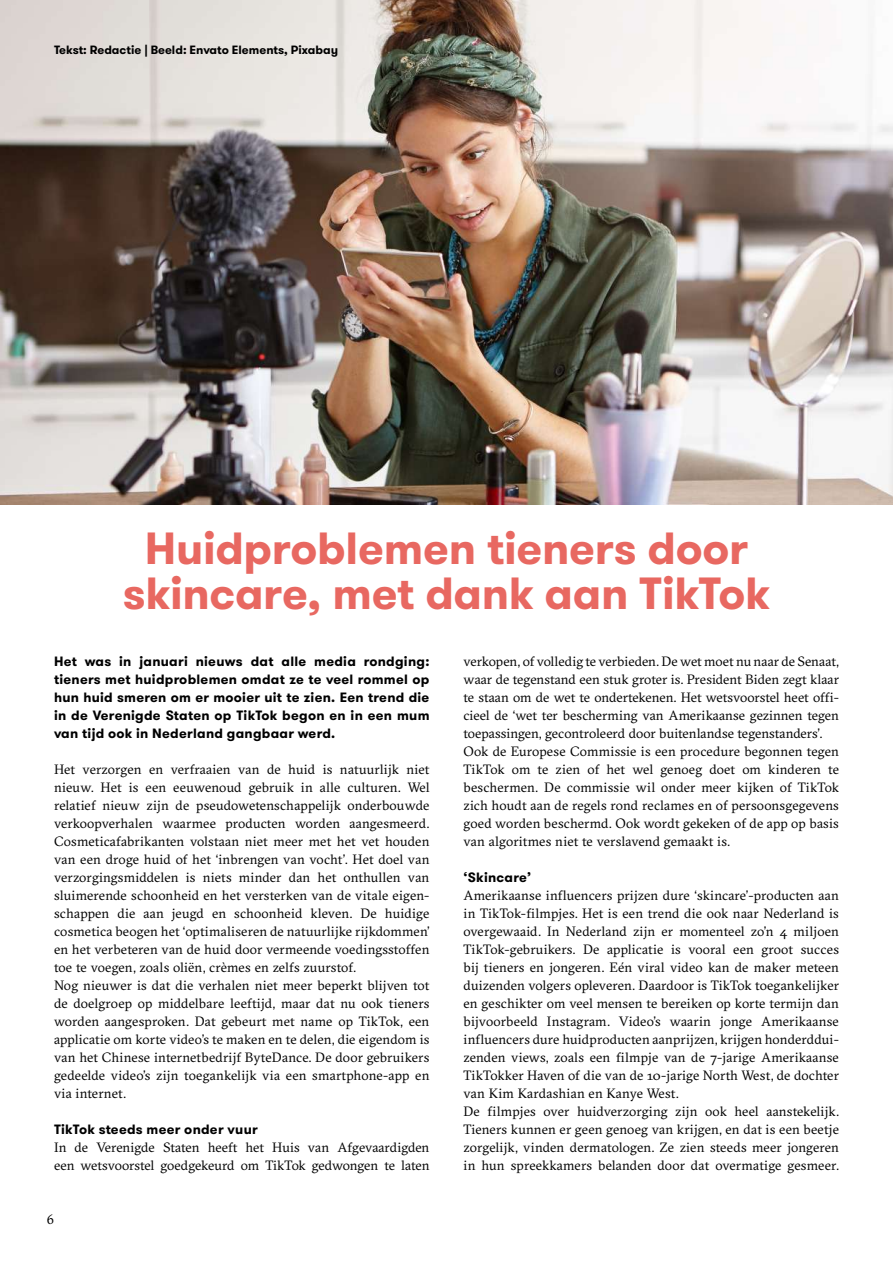
<style>
.page{position:relative;width:893px;height:1263px;background:#fff}
.page>*{position:absolute;margin:0;border:0;box-sizing:border-box;transform-origin:0 0}
.t1{font:700 45px/45px "GT Walsheim";letter-spacing:-.005em;color:#e86861;text-align:center}
.t2{font:13.5px/18px "GT Sectra";letter-spacing:.005em;color:#000}
.t3{font:700 13.5px/18px "GT Walsheim";letter-spacing:.02em;color:#000;text-align:justify}
.t4{font:700 12px "GT Walsheim";color:#000}
</style>
<div class="page">
<img style="left:0;top:0;width:893px;height:504px">
<p class="t4" style="left:54px;top:42px;width:286px">Tekst: Redactie | Beeld: Envato Elements, Pixabay</p>
<h1 class="t1" style="left:123px;top:527px;width:649px">Huidproblemen tieners door skincare, met dank aan TikTok</h1>
<p class="t3" style="left:54px;top:652px;width:377px">Het was in januari nieuws dat alle media rondging: tieners met huidproblemen omdat ze te veel rommel op hun huid smeren om er mooier uit te zien. Een trend die in de Verenigde Staten op TikTok begon en in een mum van tijd ook in Nederland gangbaar werd.</p>
<p class="t2" style="left:54px;top:760px;width:377px">Het verzorgen en verfraaien van de huid is natuurlijk niet nieuw. Het is een eeuwenoud gebruik in alle culturen. Wel relatief nieuw zijn de pseudowetenschappelijk onderbouwde verkoopverhalen waarmee producten worden aangesmeerd.<br>Cosmeticafabrikanten volstaan niet meer met het vet houden van een droge huid of het ‘inbrengen van vocht’. Het doel van verzorgingsmiddelen is niets minder dan het onthullen van sluimerende schoonheid en het versterken van de vitale eigen&shy;schappen die aan jeugd en schoonheid kleven. De huidige cosmetica beogen het ‘optimaliseren de natuurlijke rijkdommen’ en het verbeteren van de huid door vermeende voedingsstoffen toe te voegen, zoals oliën, crèmes en zelfs zuurstof.<br>Nog nieuwer is dat die verhalen niet meer beperkt blijven tot de doelgroep op middelbare leeftijd, maar dat nu ook tieners worden aangesproken. Dat gebeurt met name op TikTok, een applicatie om korte video's te maken en te delen, die eigendom is van het Chinese internetbedrijf ByteDance. De door gebruikers gedeelde video’s zijn toegankelijk via een smartphone-app en via internet.</p>
<p class="t3" style="left:54px;top:1120px;width:205px">TikTok steeds meer onder vuur</p>
<p class="t2" style="left:54px;top:1138px;width:377px">In de Verenigde Staten heeft het Huis van Afgevaardigden een wetsvoorstel goedgekeurd om TikTok gedwongen te laten</p>
<p class="t2" style="left:47px;top:1210px;width:9px">6</p>
<p class="t2" style="left:463px;top:652px;width:377px">verkopen, of volledig te verbieden. De wet moet nu naar de Senaat, waar de tegenstand een stuk groter is. President Biden zegt klaar te staan om de wet te ondertekenen. Het wetsvoorstel heet offi&shy;cieel de ‘wet ter bescherming van Amerikaanse gezinnen tegen toepassingen, gecontroleerd door buitenlandse tegenstanders’.<br>Ook de Europese Commissie is een procedure begonnen tegen TikTok om te zien of het wel genoeg doet om kinderen te beschermen. De commissie wil onder meer kijken of TikTok zich houdt aan de regels rond reclames en of persoonsgegevens goed worden beschermd. Ook wordt gekeken of de app op basis van algoritmes niet te verslavend gemaakt is.</p>
<p class="t3" style="left:463px;top:868px;width:69px">‘Skincare’</p>
<p class="t2" style="left:463px;top:886px;width:377px">Amerikaanse influencers prijzen dure ‘skincare’-producten aan in TikTok-filmpjes. Het is een trend die ook naar Nederland is overgewaaid. In Nederland zijn er momenteel zo’n 4 miljoen TikTok-gebruikers. De applicatie is vooral een groot succes bij tieners en jongeren. Eén viral video kan de maker meteen duizenden volgers opleveren. Daardoor is TikTok toegankelijker en geschikter om veel mensen te bereiken op korte termijn dan bijvoorbeeld Instagram. Video’s waarin jonge Amerikaanse influencers dure huidproducten aanprijzen, krijgen honderddui&shy;zenden views, zoals een filmpje van de 7-jarige Amerikaanse TikTokker Haven of die van de 10-jarige North West, de dochter van Kim Kardashian en Kanye West.<br>De filmpjes over huidverzorging zijn ook heel aanstekelijk.<br>Tieners kunnen er geen genoeg van krijgen, en dat is een beetje zorgelijk, vinden dermatologen. Ze zien steeds meer jongeren in hun spreekkamers belanden door dat overmatige gesmeer.</p>
</div>
